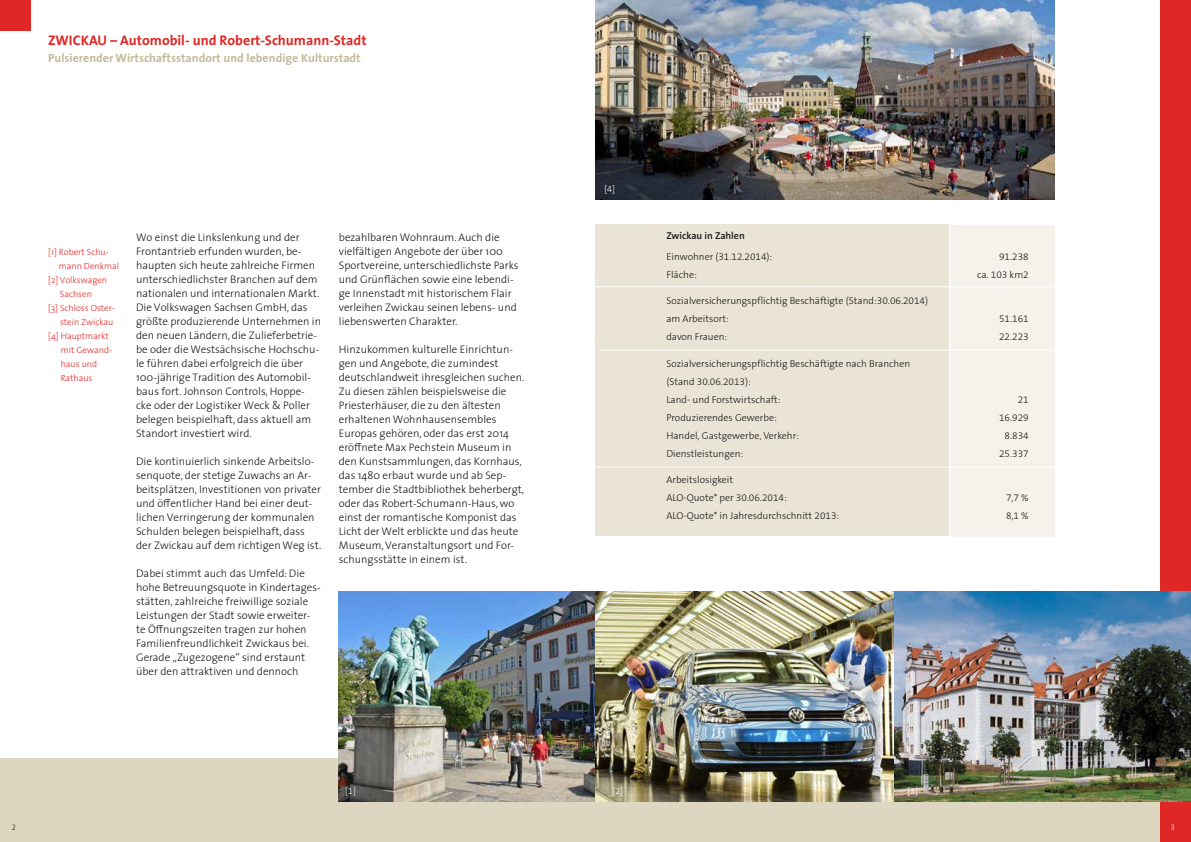
<style>
.page{position:relative;width:1191px;height:842px;background:#fff}
.page>*{position:absolute;margin:0;border:0;box-sizing:border-box;transform-origin:0 0}
.t1{font:700 14px "The Sans";color:#df2725}
.t2{font:700 12px "The Sans";color:#c3ba9a}
.t3{font:300 11px/14px "The Sans";color:#151616}
.t4{font:300 10px/18px "The Sans B3";color:#151616}
.t5{font:600 10px "The Sans B6";color:#151616}
.t6{font:300 9px "The Sans";color:#df2725}
.t7{font:300 9px "The Sans B3";color:#fff}
.t8{font:300 9px "The Sans";color:#fff}
.t9{font:8px "The Sans Light Caps";color:#151616}
.t10{font:8px "The Sans Light Caps";color:#fff}
.s1{font-family:"The Sans Light Caps";font-weight:400}
</style>
<div class="page">
<div style="left:0;top:758px;width:1191px;height:84px;background:#ddd7c2"></div>
<div style="left:1159px;top:0;width:32px;height:842px;background:#df2725"></div>
<div style="left:0;top:0;width:31px;height:31px;background:#df2725"></div>
<img style="left:595px;top:0;width:459px;height:199px">
<div style="left:595px;top:224px;width:354px;height:312px;background:#e9e4d5"></div>
<div style="left:950px;top:225px;width:104px;height:312px;background:#f4f2ea"></div>
<hr style="left:595px;top:286px;width:459px;height:1px;background:#fff">
<hr style="left:599px;top:350px;width:459px;height:1px;background:#fff">
<hr style="left:595px;top:467px;width:459px;height:1px;background:#fff">
<img style="left:339px;top:591px;width:852px;height:210px">
<p class="t1" style="left:48px;top:29px;width:320px">ZWICKAU – Automobil- und Robert-Schumann-Stadt</p>
<p class="t2" style="left:48px;top:48px;width:314px">Pulsierender Wirtschaftsstandort und lebendige Kulturstadt</p>
<p class="t6" style="left:48px;top:245px;width:62px">[1] Robert Schu-</p>
<p class="t6" style="left:59px;top:259px;width:62px">mann Denkmal</p>
<p class="t6" style="left:48px;top:273px;width:60px">[2] Volkswagen</p>
<p class="t6" style="left:60px;top:287px;width:34px">Sachsen</p>
<p class="t6" style="left:48px;top:301px;width:68px">[3] Schloss Oster-</p>
<p class="t6" style="left:60px;top:315px;width:55px">stein Zwickau</p>
<p class="t6" style="left:48px;top:329px;width:62px">[4] Hauptmarkt</p>
<p class="t6" style="left:61px;top:343px;width:53px">mit Gewand-</p>
<p class="t6" style="left:61px;top:357px;width:38px">haus und</p>
<p class="t6" style="left:61px;top:371px;width:33px">Rathaus</p>
<p class="t3" style="left:136px;top:230px;width:186px">Wo einst die Linkslenkung und der Frontantrieb erfunden wurden, be&shy;haupten sich heute zahlreiche Firmen unterschiedlichster Branchen auf dem nationalen und internationalen Markt.<br>Die Volkswagen Sachsen GmbH, das größte produzierende Unternehmen in den neuen Ländern, die Zulieferbetrie&shy;be oder die Westsächsische Hochschu&shy;le führen dabei erfolgreich die über 100-jährige Tradition des Automobil&shy;baus fort. Johnson Controls, Hoppe&shy;cke oder der Logistiker Weck &amp; Poller belegen beispielhaft, dass aktuell am Standort investiert wird.</p>
<p class="t3" style="left:136px;top:454px;width:187px">Die kontinuierlich sinkende Arbeitslo&shy;senquote, der stetige Zuwachs an Ar&shy;beitsplätzen, Investitionen von privater und öffentlicher Hand bei einer deut&shy;lichen Verringerung der kommunalen Schulden belegen beispielhaft, dass der Zwickau auf dem richtigen Weg ist.</p>
<p class="t3" style="left:136px;top:566px;width:186px">Dabei stimmt auch das Umfeld: Die hohe Betreuungsquote in Kindertages&shy;stätten, zahlreiche freiwillige soziale Leistungen der Stadt sowie erweiter&shy;te Öffnungszeiten tragen zur hohen Familienfreundlichkeit Zwickaus bei.<br>Gerade „Zugezogene“ sind erstaunt über den attraktiven und dennoch</p>
<p class="t3" style="left:339px;top:230px;width:181px">bezahlbaren Wohnraum. Auch die vielfältigen Angebote der über 100<br>Sportvereine, unterschiedlichste Parks und Grünflächen sowie eine lebendi&shy;ge Innenstadt mit historischem Flair verleihen Zwickau seinen lebens- und liebenswerten Charakter.</p>
<p class="t3" style="left:339px;top:342px;width:187px">Hinzukommen kulturelle Einrichtun&shy;gen und Angebote, die zumindest deutschlandweit ihresgleichen suchen.<br>Zu diesen zählen beispielsweise die Priesterhäuser, die zu den ältesten erhaltenen Wohnhausensembles Europas gehören, oder das erst 2014 eröffnete Max Pechstein Museum in den Kunstsammlungen, das Kornhaus, das 1480 erbaut wurde und ab Sep&shy;tember die Stadtbibliothek beherbergt, oder das Robert-Schumann-Haus, wo einst der romantische Komponist das Licht der Welt erblickte und das heute Museum, Veranstaltungsort und For&shy;schungsstätte in einem ist.</p>
<p class="t8" style="left:604px;top:181px;width:12px">[<span class="s1">4</span>]</p>
<p class="t5" style="left:666px;top:231px;width:80px">Zwickau in Zahlen</p>
<p class="t4" style="left:666px;top:248px;width:107px">Einwohner (31.12.2014):<br>Fläche:</p>
<p class="t4" style="left:666px;top:292px;width:263px">Sozialversicherungspflichtig Beschäftigte (Stand:30.06.2014) am Arbeitsort:<br>davon Frauen:</p>
<p class="t4" style="left:666px;top:355px;width:245px">Sozialversicherungspflichtig Beschäftigte nach Branchen (Stand 30.06.2013):<br>Land- und Forstwirtschaft:<br>Produzierendes Gewerbe:<br>Handel, Gastgewerbe, Verkehr:<br>Dienstleistungen:</p>
<p class="t4" style="left:666px;top:471px;width:174px">Arbeitslosigkeit<br>ALO-Quote* per 30.06.2014:<br>ALO-Quote* in Jahresdurchschnitt 2013:</p>
<p class="t7" style="left:345px;top:786px;width:12px">[1]</p>
<p class="t7" style="left:612px;top:786px;width:12px">[2]</p>
<p class="t7" style="left:907px;top:786px;width:12px">[3]</p>
<p class="t4" style="left:977px;top:248px;width:53px;text-align:right">91.238<br>ca. 103 km2</p>
<p class="t4" style="left:999px;top:310px;width:31px">51.161<br>22.223</p>
<p class="t4" style="left:999px;top:391px;width:31px;text-align:right">21<br>16.929<br>8.834<br>25.337</p>
<p class="t4" style="left:1006px;top:489px;width:24px">7,7 %<br>8,1 %</p>
<p class="t9" style="left:12px;top:823px;width:6px">2</p>
<p class="t10" style="left:1171px;top:823px;width:6px">3</p>
</div>
